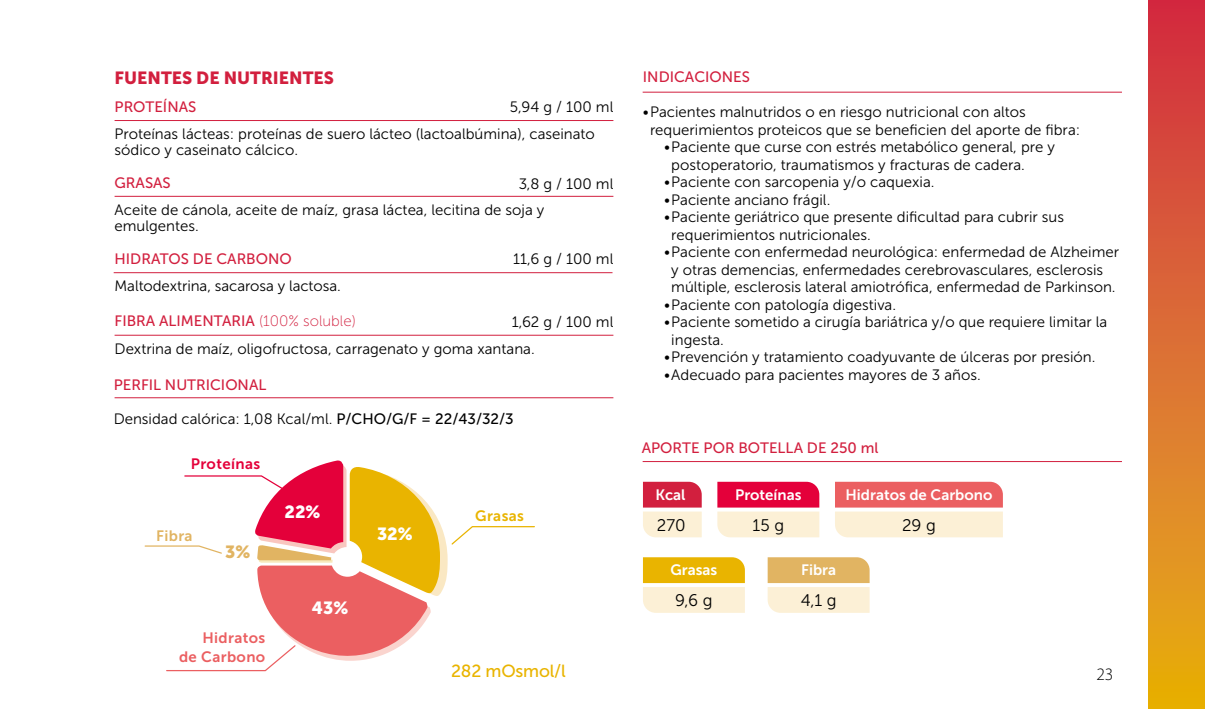
<style>
.page{position:relative;width:1205px;height:709px;background:#fff}
.page>*{position:absolute;margin:0;border:0;box-sizing:border-box;transform-origin:0 0}
.t1{font:17.5px "Museo Sans 900";color:#d21f3e}
.t2{font:17.5px "Museo Sans 500";letter-spacing:-.01em;color:#e9b400}
.t3{font:17.5px "Museo Sans 900";color:#fff}
.t4{font:300 17.5px "Myriad Pro";color:#000}
.t5{font:17.5px "Museo Sans 900";color:#e1b462}
.t6{font:16.75px "Museo Sans 300";color:#000}
.t7{font:15px/17.5px "Museo Sans 300";color:#000}
.t8{font:15px "Museo Sans 500";color:#d21f3e}
.t9{font:15px "Museo Sans 700";color:#fff}
.t10{font:15px/18.8px "Museo Sans 700";letter-spacing:.025em;color:#eb5f61;text-align:right}
.t11{font:15px "Museo Sans 700";letter-spacing:.025em;color:#e4003a}
.t12{font:15px "Museo Sans 700";letter-spacing:.025em;color:#e9b400}
.t13{font:15px "Museo Sans 700";letter-spacing:.025em;color:#e1b462}
.s1{font-family:"Museo Sans 100"}
.s2{font-family:"Museo Sans 500"}
</style>
<div class="page">
<hr style="left:115px;top:397px;width:498px;height:1px;background:#d21f3e">
<hr style="left:115px;top:335px;width:498px;height:1px;background:#d21f3e">
<hr style="left:114px;top:272px;width:498px;height:1px;background:#d21f3e">
<hr style="left:115px;top:196px;width:498px;height:1px;background:#d21f3e">
<hr style="left:115px;top:120px;width:498px;height:1px;background:#d21f3e">
<hr style="left:643px;top:92px;width:479px;height:1px;background:#d21f3e">
<svg style="left:1148px;top:0;width:57px;height:709px;background:#dc6e2e"></svg>
<hr style="left:643px;top:461px;width:479px;height:1px;background:#d21f3e">
<svg style="left:643px;top:482px;width:59px;height:55px;background:#e99295"></svg>
<svg style="left:717px;top:482px;width:102px;height:55px;background:#f18392"></svg>
<svg style="left:643px;top:557px;width:102px;height:56px;background:#f3d678"></svg>
<svg style="left:767px;top:557px;width:102px;height:56px;background:#f0d6a5"></svg>
<svg style="left:835px;top:482px;width:168px;height:55px;background:#f4aea3"></svg>
<svg style="left:144px;top:460px;width:391px;height:212px"></svg>
<p class="t1" style="left:115px;top:68px;width:221px">FUENTES DE NUTRIENTES</p>
<p class="t8" style="left:115px;top:99px;width:83px">PROTEÍNAS</p>
<p class="t7" style="left:115px;top:126px;width:482px;line-height:16.2px">Proteínas lácteas: proteínas de suero lácteo (lactoalbúmina), caseinato sódico y caseinato cálcico.</p>
<p class="t8" style="left:115px;top:174px;width:58px">GRASAS</p>
<p class="t7" style="left:115px;top:202px;width:431px;line-height:16.2px">Aceite de cánola, aceite de maíz, grasa láctea, lecitina de soja y emulgentes.</p>
<p class="t8" style="left:115px;top:250px;width:179px">HIDRATOS DE CARBONO</p>
<p class="t7" style="left:115px;top:277px;width:228px">Maltodextrina, sacarosa y lactosa.</p>
<p class="t8" style="left:115px;top:313px;width:243px">FIBRA ALIMENTARIA <span class="s1">(100% soluble)</span></p>
<p class="t7" style="left:115px;top:340px;width:422px">Dextrina de maíz, oligofructosa, carragenato y goma xantana.</p>
<p class="t7" style="left:510px;top:98px;width:105px">5,94 g / 100 ml</p>
<p class="t7" style="left:519px;top:175px;width:96px">3,8 g / 100 ml</p>
<p class="t7" style="left:513px;top:250px;width:102px">11,6 g / 100 ml</p>
<p class="t7" style="left:512px;top:313px;width:103px">1,62 g / 100 ml</p>
<p class="t8" style="left:114px;top:376px;width:154px">PERFIL NUTRICIONAL</p>
<p class="t7" style="left:114px;top:410px;width:401px">Densidad calórica: 1,08 Kcal/ml. <span class="s2">P/CHO/G/F = 22/43/32/3</span></p>
<p class="t11" style="left:191px;top:455px;width:71px">Proteínas</p>
<p class="t13" style="left:156px;top:527px;width:38px">Fibra</p>
<p class="t5" style="left:225px;top:542px;width:27px">3%</p>
<p class="t10" style="left:179px;top:628px;width:88px">Hidratos<br>de Carbono</p>
<p class="t3" style="left:284px;top:501px;width:37px">22%</p>
<p class="t3" style="left:312px;top:598px;width:38px">43%</p>
<p class="t3" style="left:377px;top:524px;width:37px">32%</p>
<p class="t12" style="left:475px;top:507px;width:50px">Grasas</p>
<p class="t2" style="left:451px;top:661px;width:116px">282 mOsmol/l</p>
<p class="t8" style="left:643px;top:69px;width:109px">INDICACIONES</p>
<p class="t7" style="left:650px;top:103px;width:432px;text-indent:-7px">•Pacientes malnutridos o en riesgo nutricional con altos requerimientos proteicos que se beneficien del aporte de fibra:</p>
<p class="t7" style="left:671px;top:138px;width:385px;text-indent:-7px">•Paciente que curse con estrés metabólico general, pre y postoperatorio, traumatismos y fracturas de cadera.</p>
<p class="t7" style="left:664px;top:173px;width:272px">•Paciente con sarcopenia y/o caquexia.</p>
<p class="t7" style="left:664px;top:191px;width:168px">•Paciente anciano frágil.</p>
<p class="t7" style="left:671px;top:208px;width:394px;text-indent:-7px">•Paciente geriátrico que presente dificultad para cubrir sus requerimientos nutricionales.</p>
<p class="t7" style="left:664px;top:243px;width:456px;text-align:center">•Paciente con enfermedad neurológica: enfermedad de Alzheimer y otras demencias, enfermedades cerebrovasculares, esclerosis múltiple, esclerosis lateral amiotrófica, enfermedad de Parkinson.</p>
<p class="t7" style="left:664px;top:296px;width:233px">•Paciente con patología digestiva.</p>
<p class="t7" style="left:671px;top:313px;width:437px;text-indent:-7px">•Paciente sometido a cirugía bariátrica y/o que requiere limitar la ingesta.</p>
<p class="t7" style="left:664px;top:348px;width:433px">•Prevención y tratamiento coadyuvante de úlceras por presión.</p>
<p class="t7" style="left:664px;top:366px;width:318px">•Adecuado para pacientes mayores de 3 años.</p>
<p class="t8" style="left:642px;top:440px;width:238px">APORTE POR BOTELLA DE 250 ml</p>
<p class="t9" style="left:655px;top:486px;width:32px">Kcal</p>
<p class="t9" style="left:735px;top:486px;width:68px">Proteínas</p>
<p class="t9" style="left:845px;top:486px;width:148px">Hidratos de Carbono</p>
<p class="t6" style="left:657px;top:516px;width:30px">270</p>
<p class="t6" style="left:752px;top:516px;width:33px">15 g</p>
<p class="t6" style="left:902px;top:516px;width:35px">29 g</p>
<p class="t9" style="left:670px;top:561px;width:48px">Grasas</p>
<p class="t9" style="left:801px;top:561px;width:37px">Fibra</p>
<p class="t6" style="left:675px;top:591px;width:39px">9,6 g</p>
<p class="t6" style="left:801px;top:591px;width:37px">4,1 g</p>
<p class="t4" style="left:1096px;top:663px;width:19px">23</p>
</div>
